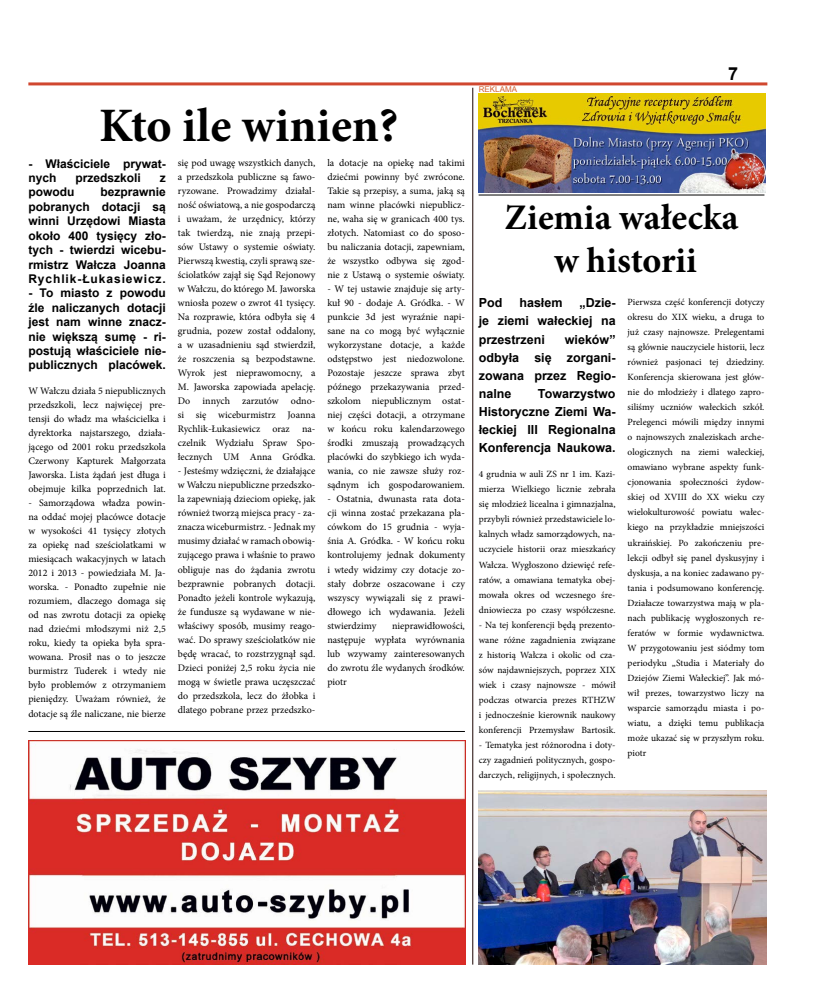
<style>
.page{position:relative;width:820px;height:993px;background:#fff}
.page>*{position:absolute;margin:0;border:0;box-sizing:border-box;transform-origin:0 0}
.t1{font:700 48px "Minion Pro";color:#000}
.t2{font:700 36px/43.2px "Minion Pro";color:#000;text-align:center}
.t3{font:700 18px "Arial";color:#000}
.t4{font:700 12.5px/18px "Arial";color:#000;text-align:justify}
.t5{font:700 12px/14.4px "Arial";color:#000;text-align:justify}
.t6{font:10px/14px "Minion Pro";color:#000;text-align:justify}
.t7{font:9.5px/15px "Minion Pro";color:#000;text-align:justify}
.t8{font:8px "Arial";color:#d36130}
</style>
<div class="page">
<hr style="left:28px;top:82px;width:739px;height:3px;background:#d0472f">
<hr style="left:478px;top:194px;width:286px;height:1px;background:#000">
<hr style="left:472px;top:88px;width:1px;height:876px;background:#1a0300">
<hr style="left:28px;top:730px;width:436px;height:1px;background:#000">
<img style="left:29px;top:740px;width:436px;height:224px">
<img style="left:478px;top:93px;width:287px;height:99px">
<img style="left:478px;top:790px;width:287px;height:174px">
<h1 class="t1" style="left:99px;top:91px;width:300px">Kto ile winien?</h1>
<p class="t5" style="left:28px;top:156px;width:139px">- Właściciele prywat&shy;nych</p>
<p class="t6" style="left:327px;top:156px;width:139px">la dotacje na opiekę nad takimi dziećmi powinny być zwrócone.<br>Takie są przepisy, a suma, jaką są nam winne placówki niepublicz&shy;ne, waha się w granicach 400 tys. złotych. Natomiast co do sposo&shy;bu naliczania dotacji, zapewniam, że wszystko odbywa się zgod&shy;nie z Ustawą o systemie oświaty.</p>
<p class="t6" style="left:327px;top:282px;width:139px">- W tej ustawie znajduje się arty&shy;kuł 90 - dodaje A. Gródka. - W punkcie 3d jest wyraźnie napi&shy;sane na co mogą być wyłącznie wykorzystane dotacje, a każde odstępstwo jest niedozwolone.<br>Pozostaje jeszcze sprawa zbyt późnego przekazywania przed&shy;szkolom niepublicznym ostat&shy;niej części dotacji, a otrzymane w końcu roku kalendarzowego środki zmuszają prowadzących placówki do szybkiego ich wyda&shy;wania, co nie zawsze służy roz&shy;sądnym ich gospodarowaniem.</p>
<p class="t6" style="left:327px;top:492px;width:139px">- Ostatnia, dwunasta rata dota&shy;cji winna zostać przekazana pla&shy;cówkom do 15 grudnia - wyja&shy;śnia A. Gródka. - W końcu roku kontrolujemy jednak dokumenty i wtedy widzimy czy dotacje zo&shy;stały dobrze oszacowane i czy wszyscy wywiązali się z prawi&shy;dłowego ich wydawania. Jeżeli stwierdzimy</p>
<p class="t6" style="left:178px;top:156px;width:139px">się pod uwagę wszystkich danych, a przedszkola publiczne są fawo&shy;ryzowane. Prowadzimy działal&shy;ność oświatową, a nie gospodarczą i uważam, że urzędnicy, którzy tak twierdzą, nie znają przepi&shy;sów Ustawy o systemie oświaty.<br>Pierwszą kwestią, czyli sprawą sze&shy;ściolatków zajął się Sąd Rejonowy w Wałczu, do którego M. Jaworska wniosła pozew o zwrot 41 tysięcy.<br>Na rozprawie, która odbyła się 4 grudnia, pozew został oddalony, a w uzasadnieniu sąd stwierdził, że roszczenia są bezpodstawne.<br>Wyrok jest nieprawomocny, a M. Jaworska zapowiada apelację.<br>Do innych zarzutów odno&shy;si się wiceburmistrz Joanna Rychlik-Łukasiewicz oraz na&shy;czelnik Wydziału Spraw Spo&shy;łecznych UM Anna Gródka.</p>
<p class="t6" style="left:178px;top:464px;width:139px">- Jesteśmy wdzięczni, że działające w Wałczu niepubliczne przedszko&shy;la zapewniają dzieciom opiekę, jak również tworzą miejsca pracy - za&shy;znacza wiceburmistrz. - Jednak my musimy działać w ramach obowią&shy;zującego prawa i właśnie to prawo obliguje nas do żądania zwrotu bezprawnie pobranych dotacji.<br>Ponadto jeżeli kontrole wykazują, że fundusze są wydawane w nie&shy;właściwy sposób, musimy reago&shy;wać. Do sprawy sześciolatków nie będę wracać, to rozstrzygnął sąd.<br>Dzieci poniżej 2,5 roku życia nie mogą w świetle prawa uczęszczać do przedszkola, lecz do żłobka i dlatego pobrane przez przedszko-</p>
<p class="t5" style="left:75px;top:171px;width:67px">przedszkoli</p>
<p class="t5" style="left:160px;top:171px;width:7px">z</p>
<p class="t5" style="left:28px;top:185px;width:139px;text-indent:72px">bezprawnie pobranych dotacji są winni Urzędowi Miasta około 400 tysięcy zło&shy;tych - twierdzi wicebu&shy;rmistrz Wałcza Joanna Rychlik-Łukasiewicz.</p>
<p class="t5" style="left:28px;top:286px;width:139px">- To miasto z powodu źle naliczanych dotacji jest nam winne znacz&shy;nie większą sumę - ri&shy;postują właściciele nie&shy;publicznych placówek.</p>
<p class="t6" style="left:28px;top:384px;width:139px">W Wałczu działa 5 niepublicznych przedszkoli, lecz najwięcej pre&shy;tensji do władz ma właścicielka i dyrektorka najstarszego, działa&shy;jącego od 2001 roku przedszkola Czerwony Kapturek Małgorzata Jaworska. Lista żądań jest długa i obejmuje kilka poprzednich lat.</p>
<p class="t6" style="left:28px;top:496px;width:139px">- Samorządowa władza powin&shy;na oddać mojej placówce dotacje w wysokości 41 tysięcy złotych za opiekę nad sześciolatkami w miesiącach wakacyjnych w latach 2012 i 2013 - powiedziała M. Ja&shy;worska. - Ponadto zupełnie nie rozumiem, dlaczego domaga się od nas zwrotu dotacji za opiekę nad dziećmi młodszymi niż 2,5 roku, kiedy ta opieka była spra&shy;wowana. Prosił nas o to jeszcze burmistrz Tuderek i wtedy nie było problemów z otrzymaniem pieniędzy. Uważam również, że dotacje są źle naliczane, nie bierze</p>
<p class="t5" style="left:28px;top:185px;width:47px">powodu</p>
<p class="t6" style="left:327px;top:618px;width:139px;text-indent:65px">nieprawidłowości, następuje wypłata wyrównania lub wzywamy zainteresowanych do zwrotu źle wydanych środków. piotr</p>
<p class="t8" style="left:478px;top:84px;width:40px">REKLAMA</p>
<h3 class="t3" style="left:727px;top:62px;width:12px">7</h3>
<h2 class="t2" style="left:504px;top:195px;width:235px">Ziemia wałecka w historii</h2>
<p class="t4" style="left:478px;top:294px;width:138px;text-indent:101px">„Dzie&shy;je ziemi wałeckiej na przestrzeni</p>
<p class="t4" style="left:478px;top:294px;width:25px">Pod</p>
<p class="t4" style="left:519px;top:294px;width:45px">hasłem</p>
<p class="t4" style="left:478px;top:330px;width:138px;text-indent:86px">wieków” odbyła się zorgani&shy;zowana przez Regio&shy;nalne</p>
<p class="t4" style="left:478px;top:384px;width:138px;text-indent:59px">Towarzystwo Historyczne Ziemi Wa&shy;łeckiej III Regionalna Konferencja Naukowa.</p>
<p class="t7" style="left:478px;top:467px;width:138px">4 grudnia w auli ZS nr 1 im. Kazi&shy;mierza Wielkiego licznie zebrała się młodzież licealna i gimnazjalna, przybyli również przedstawiciele lo&shy;kalnych władz samorządowych, na&shy;uczyciele historii oraz mieszkańcy Wałcza. Wygłoszono dziewięć refe&shy;ratów, a omawiana tematyka obej&shy;mowała okres od wczesnego śre&shy;dniowiecza po czasy współczesne.</p>
<p class="t7" style="left:478px;top:617px;width:138px">- Na tej konferencji będą prezento&shy;wane różne zagadnienia związane z historią Wałcza i okolic od cza&shy;sów najdawniejszych, poprzez XIX wiek i czasy najnowsze - mówił podczas otwarcia prezes RTHZW i jednocześnie kierownik naukowy konferencji Przemysław Bartosik.</p>
<p class="t7" style="left:478px;top:737px;width:138px">- Tematyka jest różnorodna i doty&shy;czy zagadnień politycznych, gospo&shy;darczych, religijnych, i społecznych.</p>
<p class="t7" style="left:627px;top:295px;width:138px">Pierwsza część konferencji dotyczy okresu do XIX wieku, a druga to już czasy najnowsze. Prelegentami są głównie nauczyciele historii, lecz również pasjonaci tej dziedziny.<br>Konferencja skierowana jest głów&shy;nie do młodzieży i dlatego zapro&shy;siliśmy uczniów wałeckich szkół.<br>Prelegenci mówili między innymi o najnowszych znaleziskach arche&shy;ologicznych na ziemi wałeckiej, omawiano wybrane aspekty funk&shy;cjonowania społeczności żydow&shy;skiej od XVIII do XX wieku czy wielokulturowość powiatu wałec&shy;kiego na przykładzie mniejszości ukraińskiej. Po zakończeniu pre&shy;lekcji odbył się panel dyskusyjny i dyskusja, a na koniec zadawano py&shy;tania i podsumowano konferencję.<br>Działacze towarzystwa mają w pla&shy;nach publikację wygłoszonych re&shy;feratów w formie wydawnictwa.<br>W przygotowaniu jest siódmy tom periodyku „Studia i Materiały do Dziejów Ziemi Wałeckiej”. Jak mó&shy;wił prezes, towarzystwo liczy na wsparcie samorządu miasta i po&shy;wiatu, a dzięki temu publikacja może ukazać się w przyszłym roku. piotr</p>
</div>
